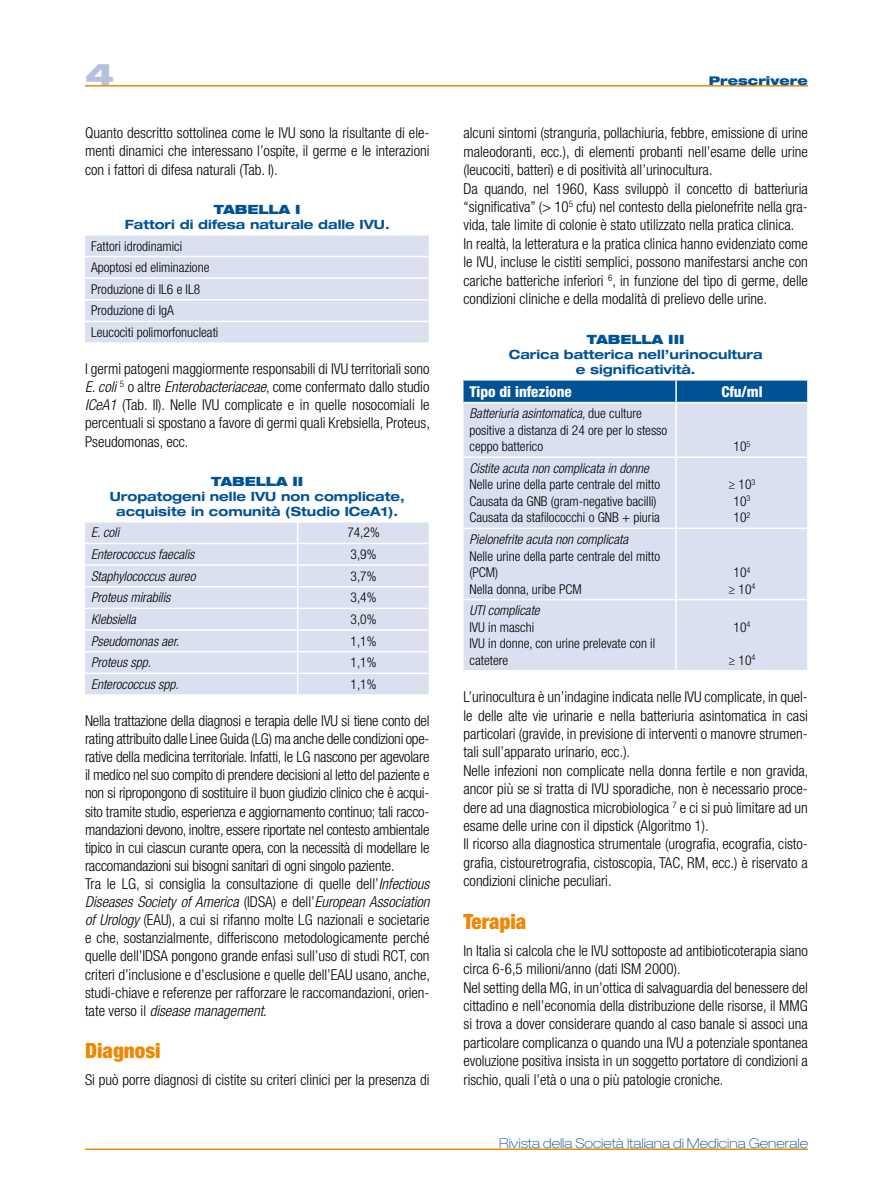
<style>
.page{position:relative;width:893px;height:1191px;background:#fff}
.page>*{position:absolute;margin:0;border:0;box-sizing:border-box;transform-origin:0 0}
.t1{font:900 expanded 30px "Helvetica Neue LT Std";color:#b4c2e0}
.t2{font:900 condensed 21px "Helvetica Neue LT Std";color:#f18700}
.t3{font:300 condensed 15px/18.5px "Helvetica Neue LT Std";color:#000}
.t4{font:800 condensed 15px "Helvetica Neue LT Std";color:#fff}
.t5{font:300 condensed 13.5px/16.5px "Helvetica Neue LT Std";color:#000}
.t6{font:italic 300 condensed 13.5px "Helvetica Neue LT Std";color:#000}
.t7{font:100 expanded 13.5px "Helvetica Neue LT Std";color:#005296}
.t8{font:700 expanded 12.75px/15px "Helvetica Neue LT Std";color:#005296;text-align:center}
.t9{font:900 expanded 12.75px "Helvetica Neue LT Std";color:#005296}
.t10{font:900 expanded 12px "Helvetica Neue LT Std";color:#005296}
.s1{font-style:italic}
</style>
<div class="page">
<hr style="left:85px;top:85px;width:723px;height:2px;background:#f18700">
<hr style="left:85px;top:1148px;width:723px;height:2px;background:#f18700">
<svg style="left:85px;top:235px;width:344px;height:107px;background:#dce1f0"></svg>
<div style="left:85px;top:522px;width:344px;height:172px;background:#dae0f0"></div>
<hr style="left:85px;top:543px;width:213px;height:1px;background:#fff">
<hr style="left:298px;top:543px;width:132px;height:1px;background:#fff">
<hr style="left:85px;top:564px;width:213px;height:2px;background:#fff">
<hr style="left:298px;top:564px;width:132px;height:2px;background:#fff">
<hr style="left:85px;top:586px;width:213px;height:1px;background:#fff">
<hr style="left:298px;top:586px;width:132px;height:1px;background:#fff">
<hr style="left:85px;top:607px;width:213px;height:2px;background:#fff">
<hr style="left:298px;top:607px;width:132px;height:2px;background:#fff">
<hr style="left:85px;top:629px;width:213px;height:2px;background:#fff">
<hr style="left:298px;top:629px;width:132px;height:2px;background:#fff">
<hr style="left:85px;top:651px;width:213px;height:1px;background:#fff">
<hr style="left:298px;top:651px;width:132px;height:1px;background:#fff">
<hr style="left:85px;top:672px;width:213px;height:2px;background:#fff">
<hr style="left:298px;top:672px;width:132px;height:2px;background:#fff">
<svg style="left:297px;top:522px;width:1px;height:172px"></svg>
<svg style="left:463px;top:380px;width:344px;height:22px;background:#095899"></svg>
<div style="left:463px;top:403px;width:344px;height:267px;background:#dae0f0"></div>
<hr style="left:675px;top:380px;width:2px;height:22px;background:#fff">
<hr style="left:675px;top:403px;width:2px;height:53px;background:#fff">
<hr style="left:463px;top:456px;width:213px;height:2px;background:#fff">
<hr style="left:676px;top:456px;width:133px;height:2px;background:#fff">
<hr style="left:675px;top:458px;width:2px;height:69px;background:#fff">
<hr style="left:463px;top:527px;width:213px;height:2px;background:#fff">
<hr style="left:676px;top:527px;width:133px;height:2px;background:#fff">
<hr style="left:675px;top:529px;width:2px;height:70px;background:#fff">
<hr style="left:463px;top:599px;width:213px;height:1px;background:#fff">
<hr style="left:676px;top:599px;width:133px;height:1px;background:#fff">
<hr style="left:675px;top:600px;width:2px;height:70px;background:#fff">
<h1 class="t1" style="left:85px;top:55px;width:30px">4</h1>
<p class="t10" style="left:709px;top:73px;width:101px">Prescrivere</p>
<p class="t3" style="left:85px;top:124px;width:346px;text-align:justify">Quanto descritto sottolinea come le IVU sono la risultante di ele&shy;menti dinamici che interessano l’ospite, il germe e le interazioni con i fattori di difesa naturali (Tab. I).</p>
<p class="t9" style="left:214px;top:201px;width:88px">Tabella I</p>
<p class="t8" style="left:125px;top:216px;width:267px">Fattori di difesa naturale dalle IVU.</p>
<p class="t5" style="left:91px;top:235px;width:129px;line-height:21.6px">Fattori idrodinamici<br>Apoptosi ed eliminazione<br>Produzione di IL6 e IL8<br>Produzione di IgA<br>Leucociti polimorfonucleati</p>
<p class="t3" style="left:85px;top:359px;width:346px;text-align:justify">I germi patogeni maggiormente responsabili di IVU territoriali sono <span class="s1">E. coli</span> <sup>5</sup> o altre <span class="s1">Enterobacteriaceae</span>, come confermato dallo studio <span class="s1">ICeA1</span> (Tab. II). Nelle IVU complicate e in quelle nosocomiali le percentuali si spostano a favore di germi quali Krebsiella, Proteus, Pseudomonas, ecc.</p>
<p class="t9" style="left:211px;top:473px;width:94px">Tabella II</p>
<p class="t8" style="left:110px;top:488px;width:297px">Uropatogeni nelle IVU non complicate, acquisite in comunità (Studio ICeA1).</p>
<p class="t6" style="left:91px;top:525px;width:30px">E. coli</p>
<p class="t5" style="left:347px;top:524px;width:34px">74,2%</p>
<p class="t6" style="left:91px;top:546px;width:105px">Enterococcus faecalis</p>
<p class="t5" style="left:351px;top:546px;width:27px">3,9%</p>
<p class="t6" style="left:91px;top:568px;width:106px">Staphylococcus aureo</p>
<p class="t5" style="left:351px;top:567px;width:27px">3,7%</p>
<p class="t6" style="left:91px;top:590px;width:81px">Proteus mirabilis</p>
<p class="t5" style="left:351px;top:589px;width:27px">3,4%</p>
<p class="t6" style="left:91px;top:611px;width:46px">Klebsiella</p>
<p class="t5" style="left:351px;top:611px;width:27px">3,0%</p>
<p class="t6" style="left:91px;top:633px;width:89px">Pseudomonas aer.</p>
<p class="t5" style="left:351px;top:632px;width:27px">1,1%</p>
<p class="t6" style="left:91px;top:655px;width:61px">Proteus spp.</p>
<p class="t5" style="left:351px;top:654px;width:27px">1,1%</p>
<p class="t6" style="left:91px;top:676px;width:89px">Enterococcus spp.</p>
<p class="t5" style="left:351px;top:676px;width:27px">1,1%</p>
<p class="t3" style="left:85px;top:711px;width:346px">Nella trattazione della diagnosi e terapia delle IVU si tiene conto del rating attribuito dalle Linee Guida (LG) ma anche delle condizioni ope&shy;rative della medicina territoriale. Infatti, le LG nascono per agevolare il medico nel suo compito di prendere decisioni al letto del paziente e non si ripropongono di sostituire il buon giudizio clinico che è acqui&shy;sito tramite studio, esperienza e aggiornamento continuo; tali racco&shy;mandazioni devono, inoltre, essere riportate nel contesto ambientale tipico in cui ciascun curante opera, con la necessità di modellare le raccomandazioni sui bisogni sanitari di ogni singolo paziente.<br>Tra le LG, si consiglia la consultazione di quelle dell’<span class="s1">Infectious Diseases Society of America</span> (IDSA) e dell’<span class="s1">European Association of Urology</span> (EAU), a cui si rifanno molte LG nazionali e societarie e che, sostanzialmente, differiscono metodologicamente perché quelle dell’IDSA pongono grande enfasi sull’uso di studi RCT, con criteri d’inclusione e d’esclusione e quelle dell’EAU usano, anche, studi-chiave e referenze per rafforzare le raccomandazioni, orien&shy;tate verso il <span class="s1">disease management</span>.</p>
<h2 class="t2" style="left:85px;top:1037px;width:77px">Diagnosi</h2>
<p class="t3" style="left:85px;top:1070px;width:346px">Si può porre diagnosi di cistite su criteri clinici per la presenza di</p>
<p class="t3" style="left:463px;top:124px;width:346px">alcuni sintomi (stranguria, pollachiuria, febbre, emissione di urine maleodoranti, ecc.), di elementi probanti nell’esame delle urine (leucociti, batteri) e di positività all’urinocultura.<br>Da quando, nel 1960, Kass sviluppò il concetto di batteriuria “significativa” (&gt; 10<sup>5</sup> cfu) nel contesto della pielonefrite nella gra&shy;vida, tale limite di colonie è stato utilizzato nella pratica clinica.<br>In realtà, la letteratura e la pratica clinica hanno evidenziato come le IVU, incluse le cistiti semplici, possono manifestarsi anche con cariche batteriche inferiori <sup>6</sup>, in funzione del tipo di germe, delle condizioni cliniche e della modalità di prelievo delle urine.</p>
<p class="t9" style="left:587px;top:331px;width:99px">Tabella III</p>
<p class="t8" style="left:509px;top:346px;width:255px">Carica batterica nell’urinocultura e significatività.</p>
<p class="t4" style="left:469px;top:382px;width:104px">Tipo di infezione</p>
<p class="t4" style="left:721px;top:382px;width:43px">Cfu/ml</p>
<p class="t5" style="left:469px;top:405px;width:199px"><span class="s1">Batteriuria asintomatica,</span> due culture positive a distanza di 24 ore per lo stesso ceppo batterico</p>
<p class="t5" style="left:734px;top:438px;width:18px">10<sup>5</sup></p>
<p class="t6" style="left:469px;top:460px;width:181px">Cistite acuta non complicata in donne</p>
<p class="t5" style="left:469px;top:476px;width:192px">Nelle urine della parte centrale del mitto<br>Causata da GNB (gram-negative bacilli)<br>Causata da stafilococchi o GNB + piuria</p>
<p class="t5" style="left:729px;top:476px;width:28px;text-align:center">≥ 10<sup>3<br></sup>10<sup>3<br></sup>10<sup>2</sup></p>
<p class="t6" style="left:469px;top:531px;width:160px">Pielonefrite acuta non complicata</p>
<p class="t5" style="left:469px;top:547px;width:192px">Nelle urine della parte centrale del mitto (PCM)<br>Nella donna, uribe PCM</p>
<p class="t5" style="left:729px;top:564px;width:28px;text-align:center">10<sup>4 </sup>≥ 10<sup>4</sup></p>
<p class="t6" style="left:469px;top:602px;width:72px">UTI complicate</p>
<p class="t5" style="left:469px;top:618px;width:187px">IVU in maschi<br>IVU in donne, con urine prelevate con il catetere</p>
<p class="t5" style="left:734px;top:618px;width:18px">10<sup>4</sup></p>
<p class="t5" style="left:729px;top:651px;width:28px">≥ 10<sup>4</sup></p>
<p class="t3" style="left:463px;top:687px;width:346px">L’urinocultura è un’indagine indicata nelle IVU complicate, in quel&shy;le delle alte vie urinarie e nella batteriuria asintomatica in casi particolari (gravide, in previsione di interventi o manovre strumen&shy;tali sull’apparato urinario, ecc.).<br>Nelle infezioni non complicate nella donna fertile e non gravida, ancor più se si tratta di IVU sporadiche, non è necessario proce&shy;dere ad una diagnostica microbiologica <sup>7</sup> e ci si può limitare ad un esame delle urine con il dipstick (Algoritmo 1).<br>Il ricorso alla diagnostica strumentale (urografia, ecografia, cisto&shy;grafia, cistouretrografia, cistoscopia, TAC, RM, ecc.) è riservato a condizioni cliniche peculiari.</p>
<h2 class="t2" style="left:463px;top:908px;width:64px">Terapia</h2>
<p class="t3" style="left:463px;top:941px;width:346px">In Italia si calcola che le IVU sottoposte ad antibioticoterapia siano circa 6-6,5 milioni/anno (dati ISM 2000).<br>Nel setting della MG, in un’ottica di salvaguardia del benessere del cittadino e nell’economia della distribuzione delle risorse, il MMG si trova a dover considerare quando al caso banale si associ una particolare complicanza o quando una IVU a potenziale spontanea evoluzione positiva insista in un soggetto portatore di condizioni a rischio, quali l’età o una o più patologie croniche.</p>
<p class="t7" style="left:499px;top:1135px;width:310px">Rivista della Società Italiana di Medicina Generale</p>
</div>
